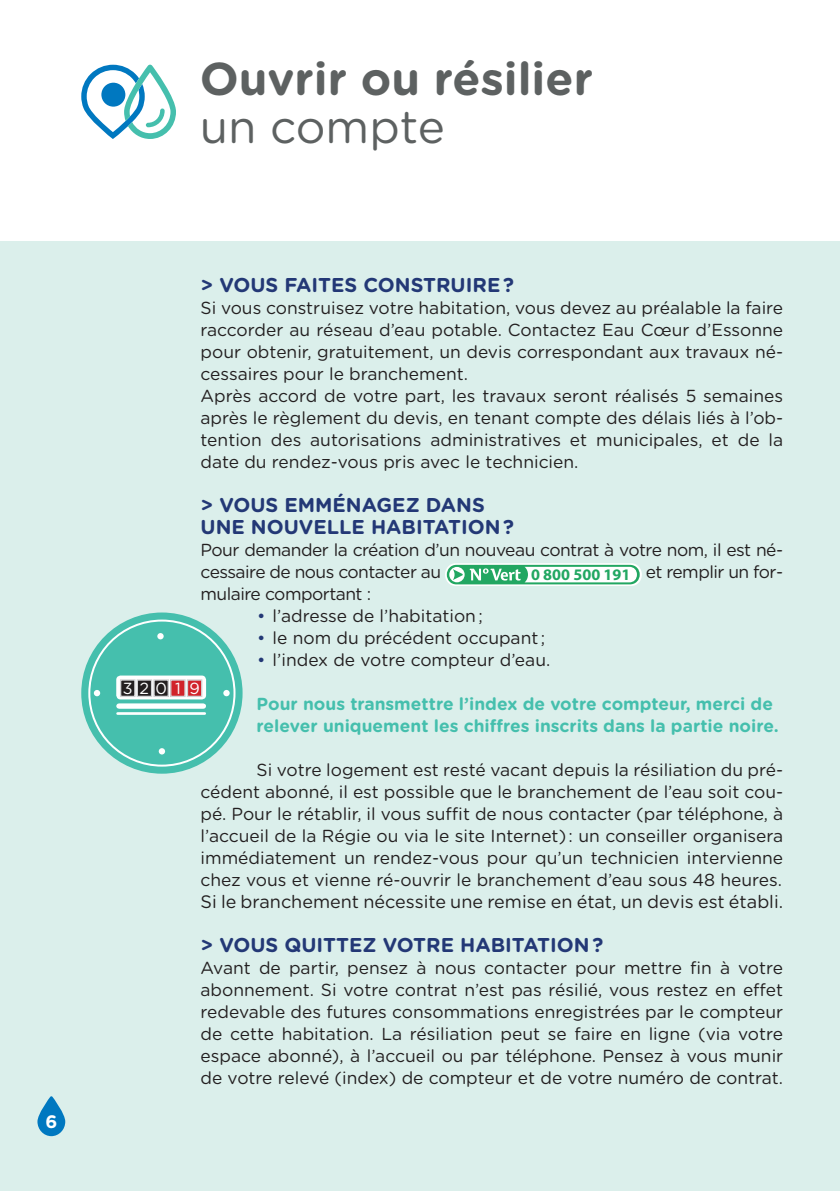
<style>
.page{position:relative;width:840px;height:1191px;background:#fff}
.page>*{position:absolute;margin:0;border:0;box-sizing:border-box;transform-origin:0 0}
.t1{font:700 46px/48px "Gotham Rounded";color:#5d6161}
.t2{font:700 20px/22px "Gotham Rounded";color:#233876}
.t3{font:18px "Gotham Rounded";color:#231f20}
.t4{font:700 18px "Gotham Rounded";color:#fff}
.t5{font:17.4px/22px "Gotham Rounded";color:#231f20;text-align:justify}
.t6{font:17.4px/22px "Gotham Rounded";letter-spacing:-.03em;color:#231f20}
.t7{font:700 17.4px/22px "Gotham Rounded";color:#45bfad}
.t8{font:16px "Gotham Rounded";color:#fff}
.s1{font-weight:400}
.s2{color:#233876}
</style>
<div class="page">
<div style="left:0;top:242px;width:839px;height:949px;background:#dbefeb"></div>
<svg style="left:444px;top:563px;width:197px;height:23px"></svg>
<svg style="left:446px;top:565px;width:193px;height:19px"></svg>
<svg style="left:449px;top:567px;width:15px;height:15px"></svg>
<svg style="left:452px;top:569px;width:10px;height:11px"></svg>
<svg style="left:469px;top:567px;width:167px;height:15px;background:#c6e8d7"></svg>
<svg style="left:37px;top:1096px;width:28px;height:40px"></svg>
<svg style="left:81px;top:65px;width:95px;height:74px"></svg>
<div style="left:81px;top:612px;width:161px;height:161px;background:#45bfad;border-radius:50%"></div>
<div style="left:157px;top:633px;width:7px;height:6px;background:#fff;border-radius:50%"></div>
<svg style="left:159px;top:748px;width:6px;height:6px"></svg>
<svg style="left:223px;top:690px;width:6px;height:6px"></svg>
<svg style="left:94px;top:690px;width:6px;height:6px"></svg>
<div style="left:116px;top:675px;width:90px;height:24px;background:#fff;border-radius:4px"></div>
<svg style="left:120px;top:679px;width:83px;height:18px"></svg>
<div style="left:119px;top:703px;width:84px;height:6px;background:#fff"></div>
<hr style="left:117px;top:712px;width:88px;height:3px;background:#fff">
<p class="t4" style="left:45px;top:1108px;width:13px">6</p>
<p class="t1" style="left:199px;top:53px;width:394px">Ouvrir ou résilier <span class="s1">un compte</span></p>
<p class="t2" style="left:200px;top:273px;width:315px">&gt; VOUS FAITES CONSTRUIRE ?</p>
<p class="t5" style="left:200px;top:296px;width:584px">Si vous construisez votre habitation, vous devez au préalable la faire raccorder au réseau d’eau potable. Contactez Eau Cœur d’Essonne pour obtenir, gratuitement, un devis correspondant aux travaux né&shy;cessaires pour le branchement.</p>
<p class="t5" style="left:200px;top:384px;width:584px">Après accord de votre part, les travaux seront réalisés 5 semaines après le règlement du devis, en tenant compte des délais liés à l’ob&shy;tention des autorisations administratives et municipales, et de la date du rendez-vous pris avec le technicien.</p>
<p class="t2" style="left:200px;top:493px;width:315px">&gt; VOUS EMMÉNAGEZ DANS<br>UNE NOUVELLE HABITATION ?</p>
<p class="t6" style="left:200px;top:538px;width:584px">Pour demander la création d’un nouveau contrat à votre nom, il est né&shy;cessaire de nous contacter au</p>
<p class="t6" style="left:530px;top:560px;width:253px"><sub>0</sub> <sub>800</sub> <sub>500</sub> <sub>191</sub> et remplir un for-</p>
<p class="t6" style="left:200px;top:582px;width:172px">mulaire comportant :</p>
<p class="t5" style="left:257px;top:604px;width:227px"><span class="s2">•</span> l’adresse de l’habitation ;</p>
<p class="t5" style="left:257px;top:626px;width:289px"><span class="s2">•</span> le nom du précédent occupant ;</p>
<p class="t5" style="left:257px;top:648px;width:294px"><span class="s2">•</span> l’index de votre compteur d’eau.</p>
<p class="t7" style="left:256px;top:692px;width:523px">Pour nous transmettre l’index de votre compteur, merci de relever uniquement les chiffres inscrits dans la partie noire.</p>
<p class="t5" style="left:200px;top:758px;width:584px;text-indent:56px">Si votre logement est resté vacant depuis la résiliation du pré&shy;cédent abonné, il est possible que le branchement de l’eau soit cou&shy;pé. Pour le rétablir, il vous suffit de nous contacter (par téléphone, à l’accueil de la Régie ou via le site Internet) : un conseiller organisera immédiatement un rendez-vous pour qu’un technicien intervienne chez vous et vienne ré-ouvrir le branchement d’eau sous 48 heures.</p>
<p class="t3" style="left:200px;top:889px;width:584px">Si le branchement nécessite une remise en état, un devis est établi.</p>
<p class="t2" style="left:200px;top:933px;width:404px">&gt; VOUS QUITTEZ VOTRE HABITATION ?</p>
<p class="t5" style="left:200px;top:956px;width:584px">Avant de partir, pensez à nous contacter pour mettre fin à votre abonnement. Si votre contrat n’est pas résilié, vous restez en effet redevable des futures consommations enregistrées par le compteur de cette habitation. La résiliation peut se faire en ligne (via votre espace abonné), à l’accueil ou par téléphone. Pensez à vous munir de votre relevé (index) de compteur et de votre numéro de contrat.</p>
<p class="t8" style="left:123px;top:677px;width:46px">3 2 0</p>
<p class="t8" style="left:175px;top:677px;width:7px">1</p>
<p class="t8" style="left:189px;top:677px;width:12px">9</p>
</div>
